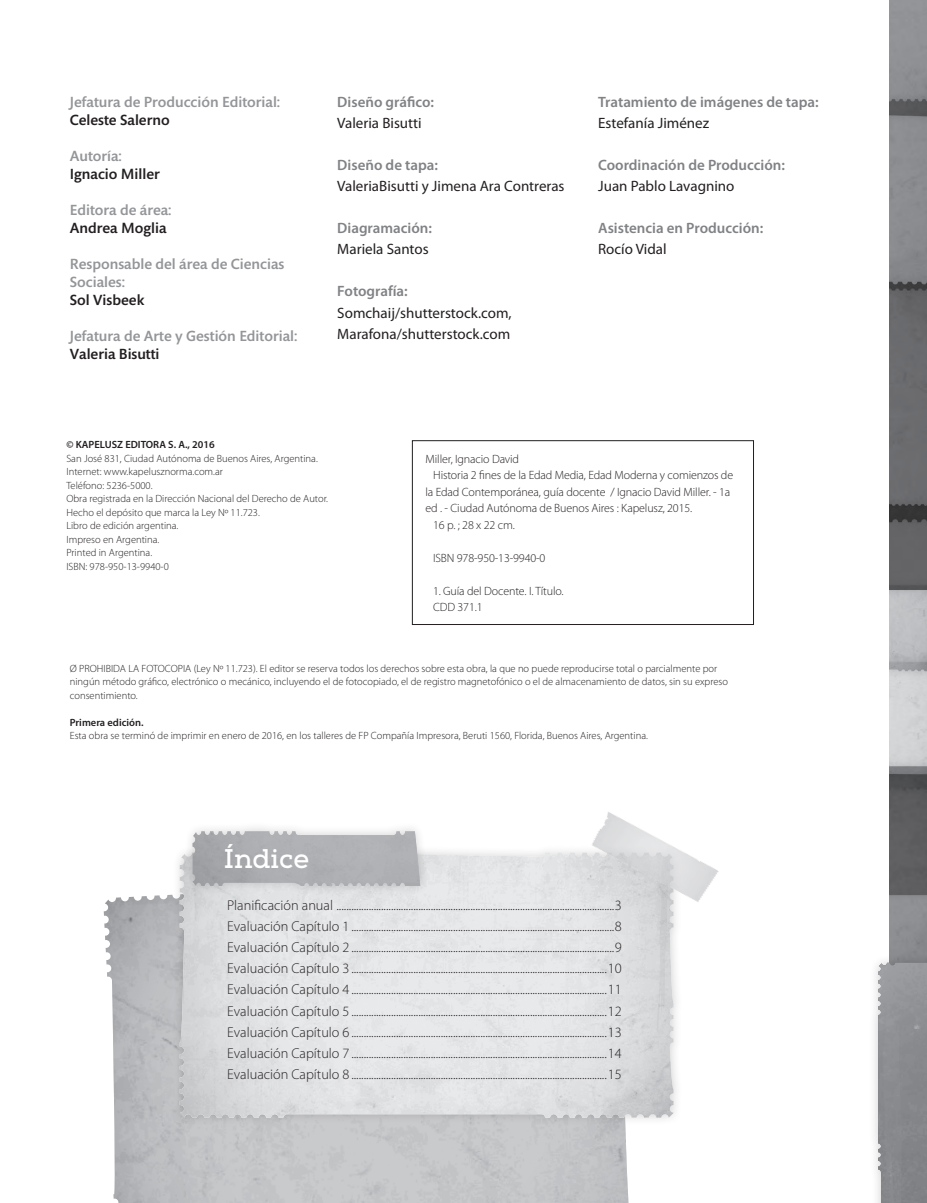
<style>
.page{position:relative;width:927px;height:1203px;background:#fff}
.page>*{position:absolute;margin:0;border:0;box-sizing:border-box;transform-origin:0 0}
.t1{font:27px "Nexa Slab Bold FREE";color:#fff}
.t2{font:15px/21px "Myriad Pro";color:#231f20}
.t3{font:600 15px "Myriad Pro";color:#808285}
.t4{font:500 15px/18px "Mundo Sans Std";color:#939598}
.t5{font:500 15px "Mundo Sans Std";color:#231f20}
.t6{font:300 14.25px/21px "Myriad Pro";color:#231f20;text-align:justify}
.t7{font:300 12px/16.5px "Myriad Pro";letter-spacing:-.01em;color:#231f20}
.t8{font:300 10.5px/13.5px "Myriad Pro";color:#231f20}
.t9{font:600 10.5px "Myriad Pro";color:#231f20}
</style>
<div class="page">
<img style="left:889px;top:0;width:37px;height:952px">
<div style="left:868px;top:952px;width:58px;height:251px;background:#231f20;opacity:.2"></div>
<svg style="left:104px;top:896px;width:525px;height:307px;background:#c2c3c5"></svg>
<img style="left:151px;top:894px;width:19px;height:6px">
<div style="left:412px;top:440px;width:341px;height:185px;border:1px solid #231f20"></div>
<div style="left:170px;top:843px;width:513px;height:284px;background:#231f20;opacity:.2"></div>
<svg style="left:180px;top:852px;width:493px;height:265px;background:#dfe0e2"></svg>
<img style="left:429px;top:852px;width:156px;height:4px">
<div style="left:183px;top:821px;width:246px;height:74px;background:#231f20;opacity:.2"></div>
<img style="left:192px;top:831px;width:228px;height:55px">
<img style="left:585px;top:812px;width:134px;height:100px">
<svg style="left:919px;top:0;width:8px;height:7px"></svg>
<svg style="left:877px;top:962px;width:50px;height:241px;background:#8d8f92"></svg>
<p class="t4" style="left:70px;top:93px;width:212px">Jefatura de Producción Editorial:</p>
<p class="t5" style="left:70px;top:112px;width:101px">Celeste Salerno</p>
<p class="t4" style="left:70px;top:147px;width:54px">Autoría:</p>
<p class="t5" style="left:70px;top:166px;width:91px">Ignacio Miller</p>
<p class="t4" style="left:70px;top:201px;width:103px">Editora de área:</p>
<p class="t5" style="left:70px;top:220px;width:98px">Andrea Moglia</p>
<p class="t4" style="left:70px;top:255px;width:216px">Responsable del área de Ciencias<br>Sociales:</p>
<p class="t5" style="left:70px;top:292px;width:76px">Sol Visbeek</p>
<p class="t4" style="left:70px;top:327px;width:229px">Jefatura de Arte y Gestión Editorial:</p>
<p class="t5" style="left:70px;top:346px;width:91px">Valeria Bisutti</p>
<p class="t3" style="left:337px;top:93px;width:98px">Diseño gráfico:</p>
<p class="t2" style="left:337px;top:113px;width:86px">Valeria Bisutti</p>
<p class="t3" style="left:337px;top:156px;width:102px">Diseño de tapa:</p>
<p class="t2" style="left:337px;top:176px;width:229px">ValeriaBisutti y Jimena Ara Contreras</p>
<p class="t3" style="left:337px;top:219px;width:96px">Diagramación:</p>
<p class="t2" style="left:337px;top:239px;width:93px">Mariela Santos</p>
<p class="t3" style="left:337px;top:282px;width:72px">Fotografía:</p>
<p class="t2" style="left:337px;top:302px;width:176px">Somchaij/shutterstock.com,<br>Marafona/shutterstock.com</p>
<p class="t3" style="left:598px;top:93px;width:222px">Tratamiento de imágenes de tapa:</p>
<p class="t2" style="left:598px;top:113px;width:112px">Estefanía Jiménez</p>
<p class="t3" style="left:598px;top:156px;width:188px">Coordinación de Producción:</p>
<p class="t2" style="left:598px;top:176px;width:138px">Juan Pablo Lavagnino</p>
<p class="t3" style="left:598px;top:219px;width:166px">Asistencia en Producción:</p>
<p class="t2" style="left:598px;top:239px;width:70px">Rocío Vidal</p>
<p class="t9" style="left:66px;top:438px;width:150px">© KAPELUSZ EDITORA S. A., 2016</p>
<p class="t8" style="left:66px;top:451px;width:263px">San José 831, Ciudad Autónoma de Buenos Aires, Argentina.<br>Internet: www.kapelusznorma.com.ar<br>Teléfono: 5236-5000.<br>Obra registrada en la Dirección Nacional del Derecho de Autor.<br>Hecho el depósito que marca la Ley Nº 11.723.<br>Libro de edición argentina.<br>Impreso en Argentina.<br>Printed in Argentina.<br>ISBN: 978-950-13-9940-0</p>
<p class="t7" style="left:425px;top:450px;width:95px">Miller, Ignacio David</p>
<p class="t7" style="left:433px;top:467px;width:301px">Historia 2 fines de la Edad Media, Edad Moderna y comienzos de</p>
<p class="t7" style="left:425px;top:483px;width:306px">la Edad Contemporánea, guía docente / Ignacio David Miller. - 1a</p>
<p class="t7" style="left:425px;top:500px;width:268px">ed . - Ciudad Autónoma de Buenos Aires : Kapelusz, 2015.</p>
<p class="t7" style="left:433px;top:516px;width:83px">16 p. ; 28 x 22 cm.</p>
<p class="t7" style="left:433px;top:549px;width:114px">ISBN 978-950-13-9940-0</p>
<p class="t7" style="left:433px;top:582px;width:132px">1. Guía del Docente. I. Título.<br>CDD 371.1</p>
<p class="t8" style="left:70px;top:661px;width:659px">Ø PROHIBIDA LA FOTOCOPIA (Ley Nº 11.723). El editor se reserva todos los derechos sobre esta obra, la que no puede reproducirse total o parcialmente por ningún método gráfico, electrónico o mecánico, incluyendo el de fotocopiado, el de registro magnetofónico o el de almacenamiento de datos, sin su expreso consentimiento.</p>
<p class="t9" style="left:70px;top:715px;width:75px">Primera edición.</p>
<p class="t8" style="left:70px;top:729px;width:579px">Esta obra se terminó de imprimir en enero de 2016, en los talleres de FP Compañía Impresora, Beruti 1560, Florida, Buenos Aires, Argentina.</p>
<h1 class="t1" style="left:224px;top:842px;width:87px">Índice</h1>
<p class="t6" style="left:227px;top:895px;width:396px">Planificación anual ................................................................................................................3<br>Evaluación Capítulo 1..........................................................................................................8<br>Evaluación Capítulo 2..........................................................................................................9<br>Evaluación Capítulo 3.......................................................................................................10<br>Evaluación Capítulo 4.......................................................................................................11<br>Evaluación Capítulo 5.......................................................................................................12<br>Evaluación Capítulo 6.......................................................................................................13<br>Evaluación Capítulo 7.......................................................................................................14<br>Evaluación Capítulo 8.......................................................................................................15</p>
</div>
